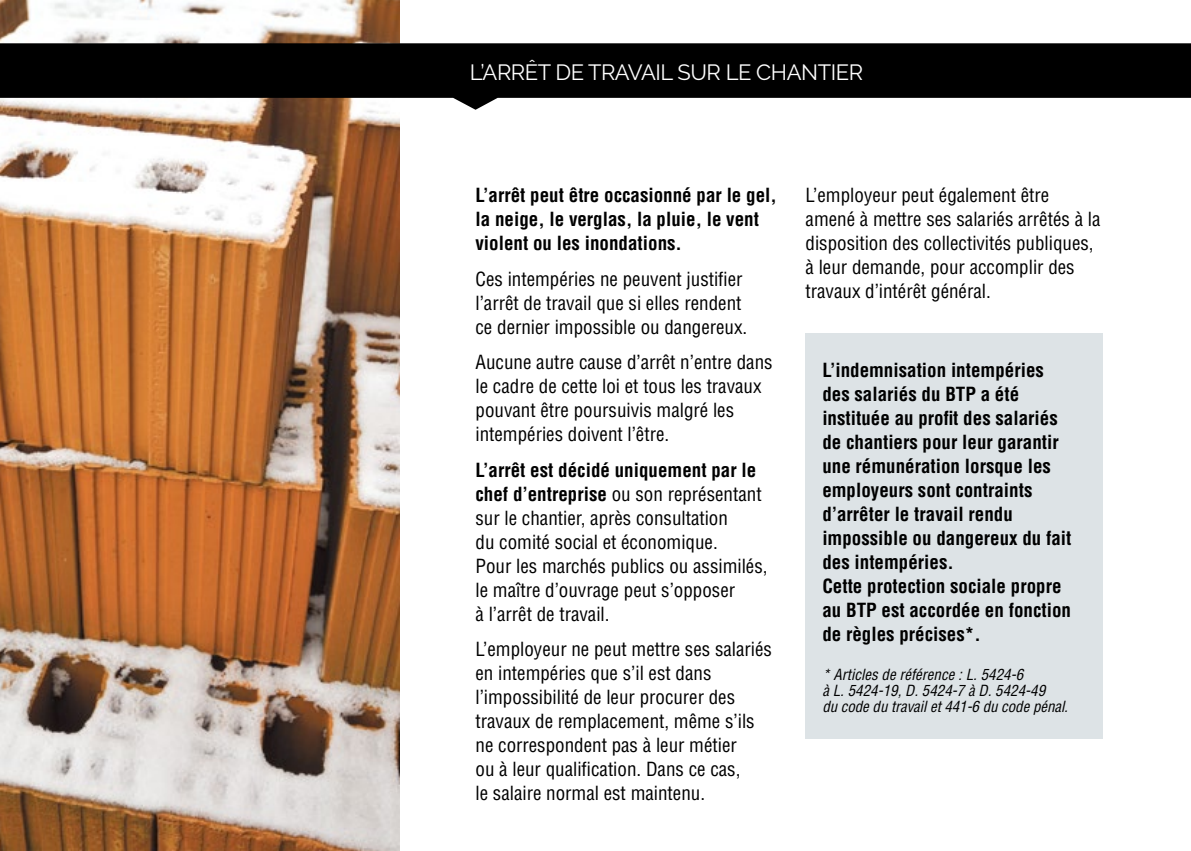
<style>
.page{position:relative;width:1191px;height:851px;background:#fff}
.page>*{position:absolute;margin:0;border:0;box-sizing:border-box;transform-origin:0 0}
.t1{font:22px "Raleway";letter-spacing:-.02em;color:#fff}
.t2{font:condensed 19px/24px "Helvetica";color:#000}
.t3{font:700 condensed 19px/24px "Helvetica";color:#000}
.t4{font:italic condensed 15px/16px "Helvetica";color:#000}
.s1{font-weight:700}
</style>
<div class="page">
<img style="left:0;top:0;width:400px;height:850px">
<svg style="left:0;top:43px;width:1191px;height:67px;fill:#000"></svg>
<div style="left:805px;top:333px;width:297px;height:405px;background:#dbe1e4"></div>
<p class="t1" style="left:470px;top:60px;width:395px">L’ARRÊT DE TRAVAIL SUR LE CHANTIER</p>
<p class="t3" style="left:475px;top:183px;width:303px">L’arrêt peut être occasionné par le gel, la neige, le verglas, la pluie, le vent violent ou les inondations.</p>
<p class="t2" style="left:475px;top:267px;width:273px">Ces intempéries ne peuvent justifier l’arrêt de travail que si elles rendent ce dernier impossible ou dangereux.</p>
<p class="t2" style="left:475px;top:350px;width:299px">Aucune autre cause d’arrêt n’entre dans le cadre de cette loi et tous les travaux pouvant être poursuivis malgré les intempéries doivent l’être.</p>
<p class="t2" style="left:475px;top:457px;width:293px"><span class="s1">L’arrêt est décidé uniquement par le chef d’entreprise</span> ou son représentant sur le chantier, après consultation<br>du comité social et économique.<br>Pour les marchés publics ou assimilés, le maître d’ouvrage peut s’opposer<br>à l’arrêt de travail.</p>
<p class="t2" style="left:475px;top:637px;width:298px">L’employeur ne peut mettre ses salariés en intempéries que s’il est dans l’impossibilité de leur procurer des travaux de remplacement, même s’ils ne correspondent pas à leur métier<br>ou à leur qualification. Dans ce cas,<br>le salaire normal est maintenu.</p>
<p class="t2" style="left:805px;top:183px;width:296px">L’employeur peut également être amené à mettre ses salariés arrêtés à la disposition des collectivités publiques, à leur demande, pour accomplir des travaux d’intérêt général.</p>
<p class="t3" style="left:822px;top:358px;width:251px">L’indemnisation intempéries des salariés du BTP a été instituée au profit des salariés de chantiers pour leur garantir une rémunération lorsque les employeurs sont contraints d’arrêter le travail rendu impossible ou dangereux du fait des intempéries.<br>Cette protection sociale propre au BTP est accordée en fonction de règles précises*.</p>
<p class="t4" style="left:822px;top:666px;width:247px">* Articles de référence : L. 5424-6<br>à L. 5424-19, D. 5424-7 à D. 5424-49<br>du code du travail et 441-6 du code pénal.</p>
</div>
